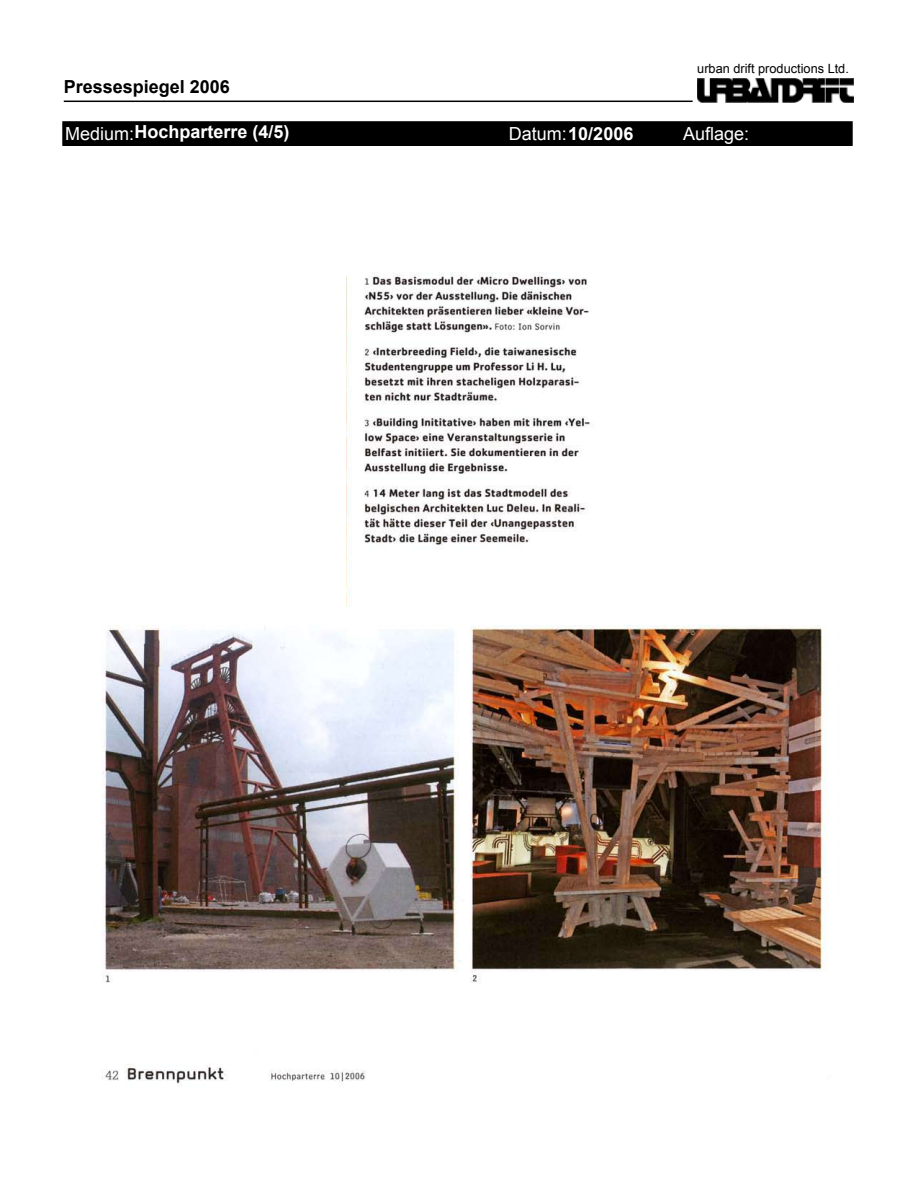
<style>
.page{position:relative;width:918px;height:1188px;background:#fff}
.page>*{position:absolute;margin:0;border:0;box-sizing:border-box;transform-origin:0 0}
.t1{font:700 18px "Arial";color:#fff}
.t2{font:700 18px "Arial";color:#000}
.t3{font:18px "Arial";color:#fff}
.t4{font:12.75px "Arial";color:#000}
.s1{font-weight:400}
</style>
<div class="page">
<div style="left:63px;top:122px;width:789px;height:23px;background:#000"></div>
<div style="left:62px;top:121px;width:791px;height:25px;border:2px solid #000"></div>
<img style="left:697px;top:78px;width:157px;height:25px">
<hr style="left:64px;top:101px;width:629px;height:1px;background:#000">
<img style="left:102px;top:626px;width:725px;height:460px">
<img style="left:347px;top:272px;width:246px;height:335px">
<p class="t2" style="left:64px;top:76px;width:168px">Pressespiegel 2006</p>
<p class="t4" style="left:697px;top:61px;width:153px">urban drift productions Ltd.</p>
<p class="t1" style="left:65px;top:122px;width:226px"><span class="s1">Medium:</span>Hochparterre (4/5)</p>
<p class="t1" style="left:509px;top:124px;width:126px"><span class="s1">Datum:</span>10/2006</p>
<p class="t3" style="left:683px;top:123px;width:68px">Auflage:</p>
</div>
